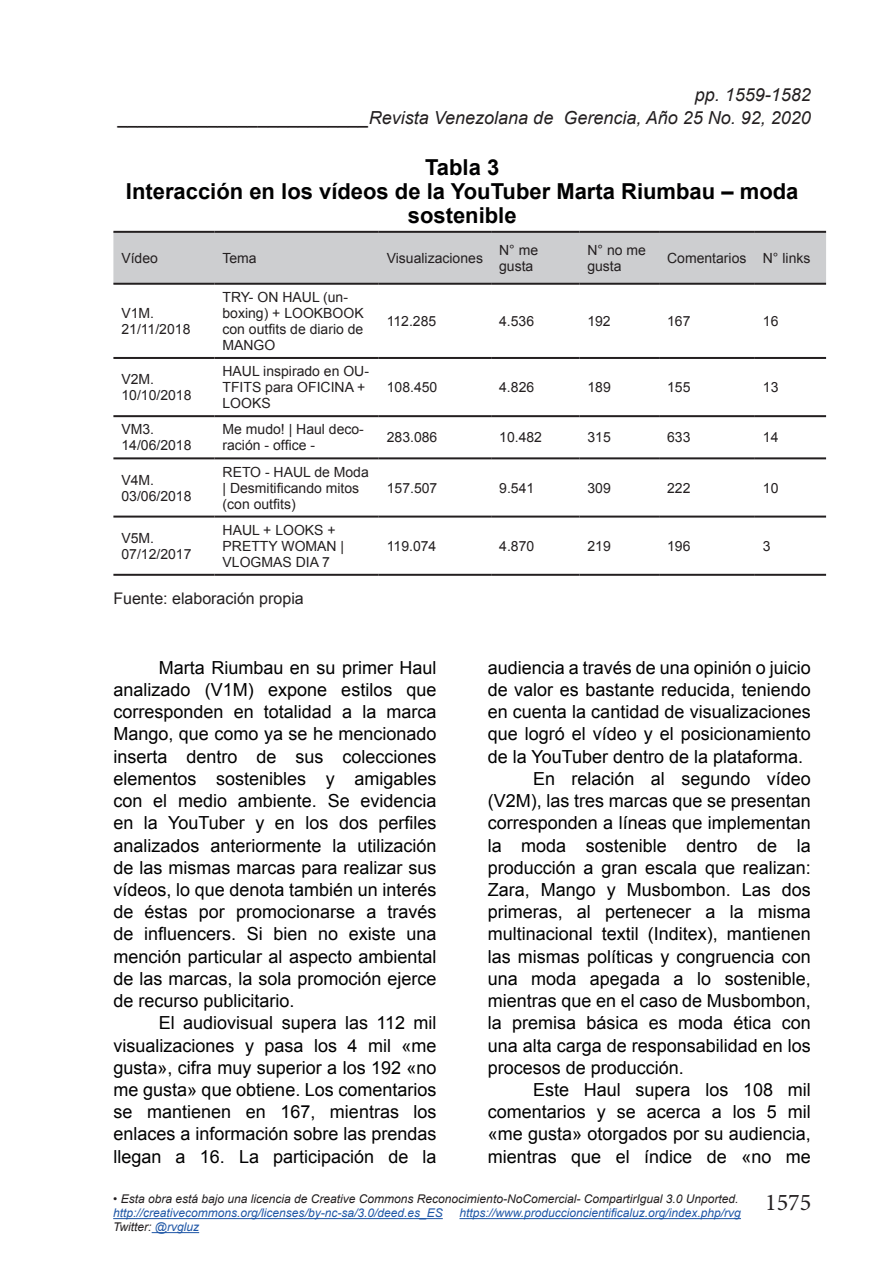
<style>
.page{position:relative;width:879px;height:1276px;background:#fff}
.page>*{position:absolute;margin:0;border:0;box-sizing:border-box;transform-origin:0 0}
.t1{font:24px "Minion Pro";color:#231f20}
.t2{font:700 22px/24px "Arial";color:#000001;text-align:center}
.t3{font:18px/22.2px "Arial";color:#000001;text-align:justify}
.t4{font:italic 18px "Arial";color:#231f20}
.t5{font:16px "Arial";color:#231f20}
.t6{font:14px/16px "Arial";color:#231f20}
.t7{font:italic 12px "Arial";color:#231f20}
.t8{font:italic 12px "Arial";color:#1e56a6}
.s1{color:#1e56a6}
</style>
<div class="page">
<hr style="left:113px;top:1218px;width:330px;height:1px;background:#1e56a6">
<hr style="left:459px;top:1218px;width:282px;height:1px;background:#1e56a6">
<hr style="left:152px;top:1232px;width:47px;height:1px;background:#1e56a6">
<div style="left:113px;top:233px;width:713px;height:50px;background:#cdced0"></div>
<hr style="left:113px;top:231px;width:101px;height:2px;background:#231f20">
<hr style="left:214px;top:231px;width:165px;height:2px;background:#231f20">
<hr style="left:379px;top:231px;width:112px;height:2px;background:#231f20">
<hr style="left:491px;top:231px;width:88px;height:2px;background:#231f20">
<hr style="left:579px;top:231px;width:80px;height:2px;background:#231f20">
<hr style="left:659px;top:231px;width:96px;height:2px;background:#231f20">
<hr style="left:755px;top:231px;width:71px;height:2px;background:#231f20">
<hr style="left:113px;top:283px;width:101px;height:2px;background:#231f20">
<hr style="left:214px;top:283px;width:165px;height:2px;background:#231f20">
<hr style="left:379px;top:283px;width:112px;height:2px;background:#231f20">
<hr style="left:491px;top:283px;width:88px;height:2px;background:#231f20">
<hr style="left:579px;top:283px;width:80px;height:2px;background:#231f20">
<hr style="left:659px;top:283px;width:96px;height:2px;background:#231f20">
<hr style="left:755px;top:283px;width:71px;height:2px;background:#231f20">
<hr style="left:113px;top:357px;width:101px;height:2px;background:#231f20">
<hr style="left:214px;top:357px;width:165px;height:2px;background:#231f20">
<hr style="left:379px;top:357px;width:112px;height:2px;background:#231f20">
<hr style="left:491px;top:357px;width:88px;height:2px;background:#231f20">
<hr style="left:579px;top:357px;width:80px;height:2px;background:#231f20">
<hr style="left:659px;top:357px;width:96px;height:2px;background:#231f20">
<hr style="left:755px;top:357px;width:71px;height:2px;background:#231f20">
<hr style="left:113px;top:415px;width:101px;height:2px;background:#231f20">
<hr style="left:214px;top:415px;width:165px;height:2px;background:#231f20">
<hr style="left:379px;top:415px;width:112px;height:2px;background:#231f20">
<hr style="left:491px;top:415px;width:88px;height:2px;background:#231f20">
<hr style="left:579px;top:415px;width:80px;height:2px;background:#231f20">
<hr style="left:659px;top:415px;width:96px;height:2px;background:#231f20">
<hr style="left:755px;top:415px;width:71px;height:2px;background:#231f20">
<hr style="left:113px;top:457px;width:101px;height:2px;background:#231f20">
<hr style="left:214px;top:457px;width:165px;height:2px;background:#231f20">
<hr style="left:379px;top:457px;width:112px;height:2px;background:#231f20">
<hr style="left:491px;top:457px;width:88px;height:2px;background:#231f20">
<hr style="left:579px;top:457px;width:80px;height:2px;background:#231f20">
<hr style="left:659px;top:457px;width:96px;height:2px;background:#231f20">
<hr style="left:755px;top:457px;width:71px;height:2px;background:#231f20">
<hr style="left:113px;top:515px;width:101px;height:2px;background:#231f20">
<hr style="left:214px;top:515px;width:165px;height:2px;background:#231f20">
<hr style="left:379px;top:515px;width:112px;height:2px;background:#231f20">
<hr style="left:491px;top:515px;width:88px;height:2px;background:#231f20">
<hr style="left:579px;top:515px;width:80px;height:2px;background:#231f20">
<hr style="left:659px;top:515px;width:96px;height:2px;background:#231f20">
<hr style="left:755px;top:515px;width:71px;height:2px;background:#231f20">
<hr style="left:113px;top:574px;width:101px;height:2px;background:#231f20">
<hr style="left:214px;top:574px;width:165px;height:2px;background:#231f20">
<hr style="left:379px;top:574px;width:112px;height:2px;background:#231f20">
<hr style="left:491px;top:574px;width:88px;height:2px;background:#231f20">
<hr style="left:579px;top:574px;width:80px;height:2px;background:#231f20">
<hr style="left:659px;top:574px;width:96px;height:2px;background:#231f20">
<hr style="left:755px;top:574px;width:71px;height:2px;background:#231f20">
<p class="t4" style="left:695px;top:83px;width:118px">pp. 1559-1582</p>
<p class="t4" style="left:118px;top:106px;width:694px">_________________________Revista Venezolana de Gerencia, Año 25 No. 92, 2020</p>
<p class="t2" style="left:126px;top:156px;width:674px">Tabla 3<br>Interacción en los vídeos de la YouTuber Marta Riumbau – moda sostenible</p>
<p class="t6" style="left:121px;top:250px;width:38px">Vídeo</p>
<p class="t6" style="left:222px;top:250px;width:36px">Tema</p>
<p class="t6" style="left:387px;top:250px;width:98px">Visualizaciones</p>
<p class="t6" style="left:499px;top:242px;width:41px">N° me gusta</p>
<p class="t6" style="left:587px;top:242px;width:60px">N° no me gusta</p>
<p class="t6" style="left:667px;top:250px;width:145px">Comentarios N° links</p>
<p class="t6" style="left:121px;top:305px;width:71px">V1M.<br>21/11/2018</p>
<p class="t6" style="left:222px;top:289px;width:143px">TRY- ON HAUL (un&shy;boxing) + LOOKBOOK con outfits de diario de<br>MANGO</p>
<p class="t6" style="left:387px;top:313px;width:51px">112.285</p>
<p class="t6" style="left:499px;top:313px;width:37px">4.536</p>
<p class="t6" style="left:587px;top:313px;width:25px">192</p>
<p class="t6" style="left:667px;top:313px;width:25px">167</p>
<p class="t6" style="left:763px;top:313px;width:17px">16</p>
<p class="t6" style="left:121px;top:371px;width:72px">V2M.<br>10/10/2018</p>
<p class="t6" style="left:222px;top:363px;width:148px">HAUL inspirado en OU-<br>TFITS para OFICINA +<br>LOOKS</p>
<p class="t6" style="left:387px;top:379px;width:52px">108.450</p>
<p class="t6" style="left:499px;top:379px;width:37px">4.826</p>
<p class="t6" style="left:587px;top:379px;width:25px">189</p>
<p class="t6" style="left:667px;top:379px;width:25px">155</p>
<p class="t6" style="left:763px;top:379px;width:17px">13</p>
<p class="t6" style="left:121px;top:422px;width:72px">VM3.<br>14/06/2018</p>
<p class="t6" style="left:222px;top:422px;width:143px">Me mudo! | Haul deco&shy;ración - office -</p>
<p class="t6" style="left:387px;top:430px;width:52px">283.086</p>
<p class="t6" style="left:499px;top:430px;width:44px">10.482</p>
<p class="t6" style="left:587px;top:430px;width:25px">315</p>
<p class="t6" style="left:667px;top:430px;width:25px">633</p>
<p class="t6" style="left:763px;top:430px;width:17px">14</p>
<p class="t6" style="left:121px;top:472px;width:72px">V4M.<br>03/06/2018</p>
<p class="t6" style="left:222px;top:464px;width:148px">RETO - HAUL de Moda | Desmitificando mitos (con outfits)</p>
<p class="t6" style="left:387px;top:480px;width:52px">157.507</p>
<p class="t6" style="left:499px;top:480px;width:37px">9.541</p>
<p class="t6" style="left:587px;top:480px;width:25px">309</p>
<p class="t6" style="left:667px;top:480px;width:25px">222</p>
<p class="t6" style="left:763px;top:480px;width:17px">10</p>
<p class="t6" style="left:121px;top:530px;width:72px">V5M.<br>07/12/2017</p>
<p class="t6" style="left:223px;top:522px;width:123px">HAUL + LOOKS +<br>PRETTY WOMAN |<br>VLOGMAS DIA 7</p>
<p class="t5" style="left:113px;top:588px;width:192px">Fuente: elaboración propia</p>
<p class="t6" style="left:387px;top:538px;width:51px">119.074</p>
<p class="t6" style="left:499px;top:538px;width:37px">4.870</p>
<p class="t6" style="left:587px;top:538px;width:25px">219</p>
<p class="t6" style="left:667px;top:538px;width:25px">196</p>
<p class="t6" style="left:763px;top:538px;width:9px">3</p>
<p class="t3" style="left:113px;top:656px;width:325px;text-indent:45px">Marta Riumbau en su primer Haul analizado (V1M) expone estilos que corresponden en totalidad a la marca Mango, que como ya se he mencionado inserta dentro de sus colecciones elementos sostenibles y amigables con el medio ambiente. Se evidencia en la YouTuber y en los dos perfiles analizados anteriormente la utilización de las mismas marcas para realizar sus vídeos, lo que denota también un interés de éstas por promocionarse a través de influencers. Si bien no existe una mención particular al aspecto ambiental de las marcas, la sola promoción ejerce de recurso publicitario.</p>
<p class="t3" style="left:113px;top:1012px;width:325px;text-indent:45px">El audiovisual supera las 112 mil visualizaciones y pasa los 4 mil «me gusta», cifra muy superior a los 192 «no me gusta» que obtiene. Los comentarios se mantienen en 167, mientras los enlaces a información sobre las prendas llegan a 16. La participación de la</p>
<p class="t3" style="left:488px;top:656px;width:325px">audiencia a través de una opinión o juicio</p>
<p class="t3" style="left:488px;top:679px;width:325px">de valor es bastante reducida, teniendo</p>
<p class="t3" style="left:488px;top:701px;width:325px">en cuenta la cantidad de visualizaciones</p>
<p class="t3" style="left:488px;top:723px;width:325px">que logró el vídeo y el posicionamiento</p>
<p class="t3" style="left:488px;top:745px;width:317px">de la YouTuber dentro de la plataforma.</p>
<p class="t3" style="left:533px;top:767px;width:279px">En relación al segundo vídeo</p>
<p class="t3" style="left:488px;top:790px;width:325px">(V2M), las tres marcas que se presentan</p>
<p class="t3" style="left:488px;top:812px;width:325px">corresponden a líneas que implementan</p>
<p class="t3" style="left:488px;top:834px;width:325px">la moda sostenible dentro de la</p>
<p class="t3" style="left:488px;top:856px;width:325px">producción a gran escala que realizan:</p>
<p class="t3" style="left:488px;top:879px;width:325px">Zara, Mango y Musbombon. Las dos</p>
<p class="t3" style="left:488px;top:901px;width:325px">primeras, al pertenecer a la misma</p>
<p class="t3" style="left:488px;top:923px;width:325px">multinacional textil (Inditex), mantienen</p>
<p class="t3" style="left:488px;top:945px;width:325px">las mismas políticas y congruencia con</p>
<p class="t3" style="left:488px;top:967px;width:325px">una moda apegada a lo sostenible,</p>
<p class="t3" style="left:488px;top:990px;width:325px">mientras que en el caso de Musbombon,</p>
<p class="t3" style="left:488px;top:1012px;width:325px">la premisa básica es moda ética con</p>
<p class="t3" style="left:488px;top:1034px;width:325px">una alta carga de responsabilidad en los</p>
<p class="t3" style="left:488px;top:1056px;width:198px">procesos de producción.</p>
<p class="t3" style="left:533px;top:1078px;width:279px">Este Haul supera los 108 mil</p>
<p class="t3" style="left:488px;top:1101px;width:325px">comentarios y se acerca a los 5 mil</p>
<p class="t3" style="left:488px;top:1123px;width:325px">«me gusta» otorgados por su audiencia,</p>
<p class="t3" style="left:488px;top:1145px;width:325px">mientras que el índice de «no me</p>
<p class="t7" style="left:113px;top:1191px;width:627px">• Esta obra está bajo una licencia de Creative Commons Reconocimiento-NoComercial- CompartirIgual 3.0 Unported.</p>
<p class="t8" style="left:113px;top:1205px;width:331px">http://creativecommons.org/licenses/by-nc-sa/3.0/deed.es_ES</p>
<p class="t8" style="left:459px;top:1205px;width:283px">https://www.produccioncientificaluz.org/index.php/rvg</p>
<p class="t7" style="left:113px;top:1219px;width:87px">Twitter: <span class="s1">@rvgluz</span></p>
<h1 class="t1" style="left:765px;top:1186px;width:48px">1575</h1>
</div>
